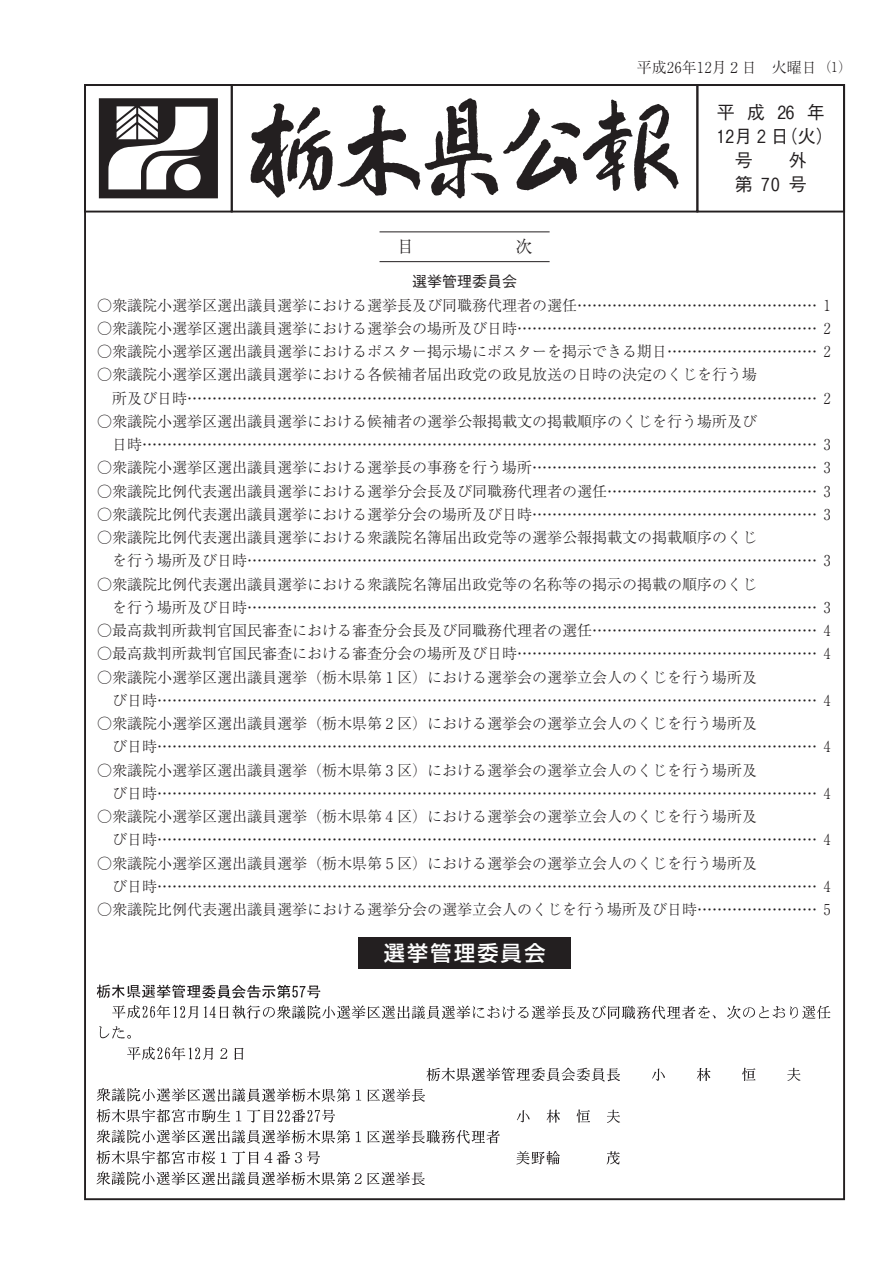
<style>
.page{position:relative;width:893px;height:1263px;background:#fff}
.page>*{position:absolute;margin:0;border:0;box-sizing:border-box;transform-origin:0 0}
.t1{font:500 21px "Shin Go Pr 5";letter-spacing:.115em;color:#fff}
.t2{font:500 18px/24px "Gothic BBB Pr 5";color:#231f20;text-align:center}
.t3{font:300 15px "Ryumin Pr 5";color:#231f20}
.t4{font:300 15px "Ryumin";color:#231f20}
.t5{font:300 15px "Ryumin Pr 5";letter-spacing:.025em;color:#231f20}
.t6{font:500 15px "Gothic BBB Pr 5";color:#231f20}
.s1{font-family:"Ryumin"}
.s2{font-size:13.5px}
.s3{font-family:"Gothic BBB"}
.s4{font-family:"Ryumin Pr 5"}
</style>
<div class="page">
<svg style="left:99px;top:98px;width:119px;height:100px"></svg>
<div style="left:84px;top:84px;width:149px;height:128px;border:2px solid #231f20"></div>
<svg style="left:251px;top:98px;width:427px;height:100px"></svg>
<div style="left:231px;top:84px;width:467px;height:128px;border:2px solid #231f20"></div>
<div style="left:696px;top:84px;width:149px;height:128px;border:2px solid #231f20"></div>
<div style="left:358px;top:937px;width:213px;height:32px;background:#231f20"></div>
<hr style="left:379px;top:232px;width:171px;height:1px;background:#231f20">
<hr style="left:379px;top:261px;width:171px;height:1px;background:#231f20">
<img style="left:96px;top:976px;width:750px;height:208px">
<p class="t5" style="left:637px;top:55px;width:216px">平成26年12月<span class="s1">２</span>日　火曜日<span class="s2">（1）</span></p>
<p class="t2" style="left:717px;top:99px;width:118px">平成26年<br>12月<span class="s3">２</span>日（火）号　　外第70号</p>
<p class="t6" style="left:412px;top:270px;width:106px">選挙管理委員会</p>
<p class="t3" style="left:97px;top:293px;width:735px">○衆議院小選挙区選出議員選挙における選挙長及び同職務代理者の選任<span class="s1">…………………………………………</span> 1</p>
<p class="t3" style="left:97px;top:316px;width:735px">○衆議院小選挙区選出議員選挙における選挙会の場所及び日時<span class="s1">……………………………………………………</span> 2</p>
<p class="t3" style="left:97px;top:340px;width:735px">○衆議院小選挙区選出議員選挙におけるポスター掲示場にポスターを掲示できる期日<span class="s1">…………………………</span> 2</p>
<p class="t3" style="left:97px;top:363px;width:661px">○衆議院小選挙区選出議員選挙における各候補者届出政党の政見放送の日時の決定のくじを行う場</p>
<p class="t4" style="left:97px;top:390px;width:735px"><span class="s4">　所及び日時</span>……………………………………………………………………………………………………………… <span class="s4">2</span></p>
<p class="t3" style="left:97px;top:409px;width:661px">○衆議院小選挙区選出議員選挙における候補者の選挙公報掲載文の掲載順序のくじを行う場所及び</p>
<p class="t4" style="left:97px;top:437px;width:735px"><span class="s4">　日時</span>……………………………………………………………………………………………………………………… <span class="s4">3</span></p>
<p class="t3" style="left:97px;top:456px;width:735px">○衆議院小選挙区選出議員選挙における選挙長の事務を行う場所<span class="s1">…………………………………………………</span> 3</p>
<p class="t3" style="left:97px;top:479px;width:735px">○衆議院比例代表選出議員選挙における選挙分会長及び同職務代理者の選任<span class="s1">……………………………………</span> 3</p>
<p class="t3" style="left:97px;top:502px;width:735px">○衆議院比例代表選出議員選挙における選挙分会の場所及び日時<span class="s1">…………………………………………………</span> 3</p>
<p class="t3" style="left:97px;top:526px;width:661px">○衆議院比例代表選出議員選挙における衆議院名簿届出政党等の選挙公報掲載文の掲載順序のくじ</p>
<p class="t4" style="left:97px;top:553px;width:735px"><span class="s4">　を行う場所及び日時</span>…………………………………………………………………………………………………… <span class="s4">3</span></p>
<p class="t3" style="left:97px;top:572px;width:661px">○衆議院比例代表選出議員選挙における衆議院名簿届出政党等の名称等の掲示の掲載の順序のくじ</p>
<p class="t4" style="left:97px;top:599px;width:735px"><span class="s4">　を行う場所及び日時</span>…………………………………………………………………………………………………… <span class="s4">3</span></p>
<p class="t3" style="left:97px;top:619px;width:735px">○最高裁判所裁判官国民審査における審査分会長及び同職務代理者の選任<span class="s1">………………………………………</span> 4</p>
<p class="t3" style="left:97px;top:642px;width:735px">○最高裁判所裁判官国民審査における審査分会の場所及び日時<span class="s1">……………………………………………………</span> 4</p>
<p class="t3" style="left:97px;top:665px;width:661px">○衆議院小選挙区選出議員選挙（栃木県第<span class="s1">１</span>区）における選挙会の選挙立会人のくじを行う場所及</p>
<p class="t4" style="left:97px;top:692px;width:735px"><span class="s4">　び日時</span>…………………………………………………………………………………………………………………… <span class="s4">4</span></p>
<p class="t3" style="left:97px;top:712px;width:661px">○衆議院小選挙区選出議員選挙（栃木県第<span class="s1">２</span>区）における選挙会の選挙立会人のくじを行う場所及</p>
<p class="t4" style="left:97px;top:739px;width:735px"><span class="s4">　び日時</span>…………………………………………………………………………………………………………………… <span class="s4">4</span></p>
<p class="t3" style="left:97px;top:758px;width:661px">○衆議院小選挙区選出議員選挙（栃木県第<span class="s1">３</span>区）における選挙会の選挙立会人のくじを行う場所及</p>
<p class="t4" style="left:97px;top:785px;width:735px"><span class="s4">　び日時</span>…………………………………………………………………………………………………………………… <span class="s4">4</span></p>
<p class="t3" style="left:97px;top:805px;width:661px">○衆議院小選挙区選出議員選挙（栃木県第<span class="s1">４</span>区）における選挙会の選挙立会人のくじを行う場所及</p>
<p class="t4" style="left:97px;top:832px;width:735px"><span class="s4">　び日時</span>…………………………………………………………………………………………………………………… <span class="s4">4</span></p>
<p class="t3" style="left:97px;top:851px;width:661px">○衆議院小選挙区選出議員選挙（栃木県第<span class="s1">５</span>区）における選挙会の選挙立会人のくじを行う場所及</p>
<p class="t4" style="left:97px;top:878px;width:735px"><span class="s4">　び日時</span>…………………………………………………………………………………………………………………… <span class="s4">4</span></p>
<p class="t3" style="left:97px;top:898px;width:735px">○衆議院比例代表選出議員選挙における選挙分会の選挙立会人のくじを行う場所及び日時<span class="s1">……………………</span> 5</p>
<h1 class="t1" style="left:384px;top:935px;width:163px">選挙管理委員会</h1>
</div>
